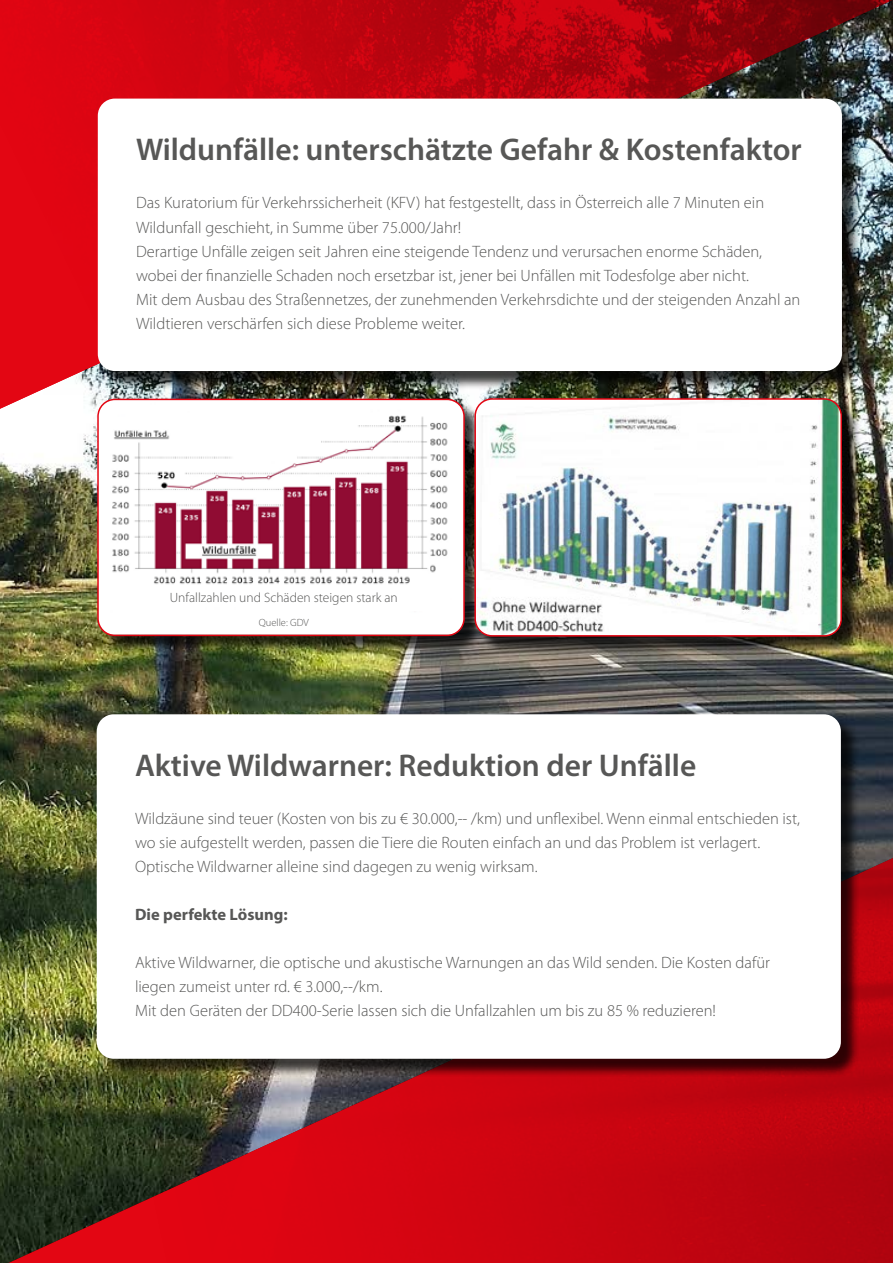
<style>
.page{position:relative;width:893px;height:1263px;background:#fff}
.page>*{position:absolute;margin:0;border:0;box-sizing:border-box;transform-origin:0 0}
.t1{font:600 31.5px "Myriad Pro";color:#575756}
.t2{font:300 16.5px/24px "Myriad Pro";color:#575756}
.t3{font:700 16.5px "Myriad Pro";color:#575756}
.t4{font:300 13.5px "Myriad Pro";color:#575756}
.t5{font:300 10.5px "Myriad Pro";color:#575756}
</style>
<div class="page">
<svg style="left:0;top:0;width:893px;height:415px;background:#b01c24"></svg>
<img style="left:0;top:445px;width:893px;height:818px">
<div style="left:100px;top:101px;width:760px;height:289px;background:#000;opacity:.75"></div>
<div style="left:98px;top:99px;width:744px;height:272px;background:#fff;border-radius:17px"></div>
<div style="left:100px;top:401px;width:383px;height:254px;background:#000;opacity:.75"></div>
<img style="left:98px;top:399px;width:366px;height:236px">
<div style="left:97px;top:399px;width:368px;height:237px;border:2px solid #e30613;border-radius:17px"></div>
<div style="left:99px;top:716px;width:760px;height:361px;background:#000;opacity:.75"></div>
<div style="left:97px;top:714px;width:744px;height:345px;background:#fff;border-radius:17px"></div>
<div style="left:477px;top:400px;width:384px;height:255px;background:#000;opacity:.75"></div>
<img style="left:475px;top:399px;width:366px;height:237px">
<div style="left:474px;top:398px;width:368px;height:239px;border:2px solid #e30613;border-radius:17px"></div>
<h1 class="t1" style="left:136px;top:130px;width:667px">Wildunfälle: unterschätzte Gefahr &amp; Kostenfaktor</h1>
<p class="t2" style="left:136px;top:191px;width:666px">Das Kuratorium für Verkehrssicherheit (KFV) hat festgestellt, dass in Österreich alle 7 Minuten ein Wildunfall geschieht, in Summe über 75.000/Jahr!<br>Derartige Unfälle zeigen seit Jahren eine steigende Tendenz und verursachen enorme Schäden, wobei der finanzielle Schaden noch ersetzbar ist, jener bei Unfällen mit Todesfolge aber nicht.<br>Mit dem Ausbau des Straßennetzes, der zunehmenden Verkehrsdichte und der steigenden Anzahl an Wildtieren verschärfen sich diese Probleme weiter.</p>
<p class="t4" style="left:170px;top:590px;width:230px">Unfallzahlen und Schäden steigen stark an</p>
<p class="t5" style="left:259px;top:617px;width:52px">Quelle: GDV</p>
<h1 class="t1" style="left:135px;top:745px;width:563px">Aktive Wildwarner: Reduktion der Unfälle</h1>
<p class="t2" style="left:135px;top:806px;width:667px">Wildzäune sind teuer (Kosten von bis zu € 30.000,-- /km) und unflexibel. Wenn einmal entschieden ist, wo sie aufgestellt werden, passen die Tiere die Routen einfach an und das Problem ist verlagert.<br>Optische Wildwarner alleine sind dagegen zu wenig wirksam.</p>
<p class="t3" style="left:135px;top:904px;width:154px">Die perfekte Lösung:</p>
<p class="t2" style="left:135px;top:950px;width:636px">Aktive Wildwarner, die optische und akustische Warnungen an das Wild senden. Die Kosten dafür liegen zumeist unter rd. € 3.000,--/km.<br>Mit den Geräten der DD400-Serie lassen sich die Unfallzahlen um bis zu 85 % reduzieren!</p>
</div>
